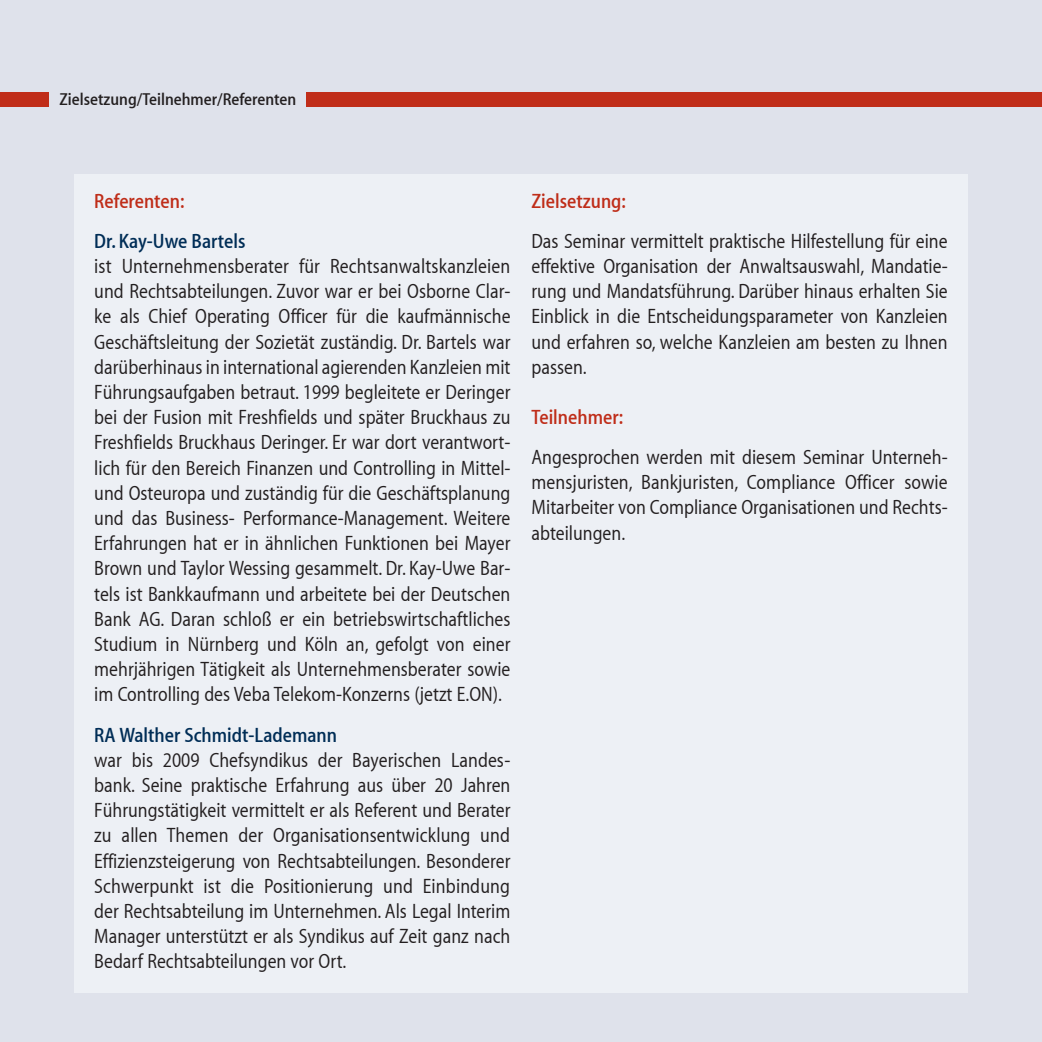
<style>
.page{position:relative;width:1042px;height:1042px;background:#dfe2eb}
.page>*{position:absolute;margin:0;border:0;box-sizing:border-box;transform-origin:0 0}
.t1{font:300 21px/25.2px "Myriad";color:#231f20;text-align:justify}
.t2{font:500 21px "Myriad";color:#002d56}
.t3{font:500 21px "Myriad";color:#bf2d19}
.t4{font:500 17.5px "Myriad";color:#231f20}
</style>
<div class="page">
<div style="left:0;top:92px;width:1042px;height:15px;background:#c02d19"></div>
<div style="left:50px;top:87px;width:256px;height:25px;background:#dfe2eb"></div>
<div style="left:74px;top:174px;width:893px;height:818px;background:#edf0f5"></div>
<p class="t4" style="left:60px;top:91px;width:238px">Zielsetzung/Teilnehmer/Referenten</p>
<p class="t3" style="left:94px;top:190px;width:92px">Referenten:</p>
<p class="t2" style="left:94px;top:230px;width:153px">Dr. Kay-Uwe Bartels</p>
<p class="t1" style="left:94px;top:254px;width:418px">ist Unternehmensberater für Rechtsanwaltskanzleien und Rechtsabteilungen. Zuvor war er bei Osborne Clar&shy;ke als Chief Operating Officer für die kaufmännische Geschäftsleitung der Sozietät zuständig. Dr. Bartels war darüberhinaus in international agierenden Kanzleien mit Führungsaufgaben betraut. 1999 begleitete er Deringer bei der Fusion mit Freshfields und später Bruckhaus zu Freshfields Bruckhaus Deringer. Er war dort verantwort&shy;lich für den Bereich Finanzen und Controlling in Mittel&shy;und Osteuropa und zuständig für die Geschäftsplanung und das Business- Performance-Management. Weitere Erfahrungen hat er in ähnlichen Funktionen bei Mayer Brown und Taylor Wessing gesammelt. Dr. Kay-Uwe Bar&shy;tels ist Bankkaufmann und arbeitete bei der Deutschen Bank AG. Daran schloß er ein betriebswirtschaftliches Studium in Nürnberg und Köln an, gefolgt von einer mehrjährigen Tätigkeit als Unternehmensberater sowie im Controlling des Veba Telekom-Konzerns (jetzt E.ON).</p>
<p class="t2" style="left:94px;top:724px;width:244px">RA Walther Schmidt-Lademann</p>
<p class="t1" style="left:94px;top:748px;width:418px">war bis 2009 Chefsyndikus der Bayerischen Landes&shy;bank. Seine praktische Erfahrung aus über 20 Jahren Führungstätigkeit vermittelt er als Referent und Berater zu allen Themen der Organisationsentwicklung und Effizienzsteigerung von Rechtsabteilungen. Besonderer Schwerpunkt ist die Positionierung und Einbindung der Rechtsabteilung im Unternehmen. Als Legal Interim Manager unterstützt er als Syndikus auf Zeit ganz nach Bedarf Rechtsabteilungen vor Ort.</p>
<p class="t3" style="left:531px;top:190px;width:96px">Zielsetzung:</p>
<p class="t1" style="left:531px;top:229px;width:418px">Das Seminar vermittelt praktische Hilfestellung für eine effektive Organisation der Anwaltsauswahl, Mandatie&shy;rung und Mandatsführung. Darüber hinaus erhalten Sie Einblick in die Entscheidungsparameter von Kanzleien und erfahren so, welche Kanzleien am besten zu Ihnen passen.</p>
<p class="t3" style="left:531px;top:406px;width:93px">Teilnehmer:</p>
<p class="t1" style="left:531px;top:445px;width:418px">Angesprochen werden mit diesem Seminar Unterneh&shy;mensjuristen, Bankjuristen, Compliance Officer sowie Mitarbeiter von Compliance Organisationen und Rechts&shy;abteilungen.</p>
</div>
